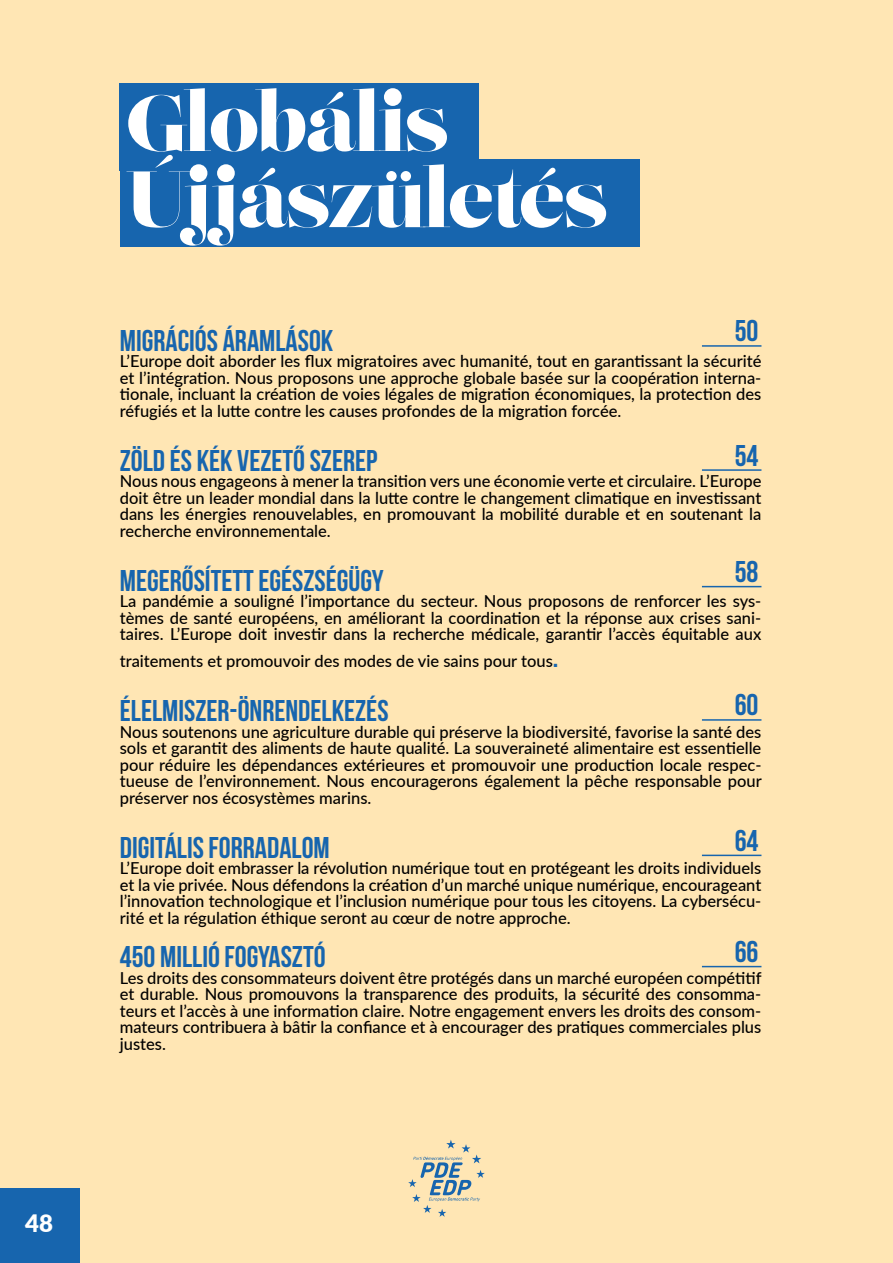
<style>
.page{position:relative;width:893px;height:1263px;background:#ffe6b4}
.page>*{position:absolute;margin:0;border:0;box-sizing:border-box;transform-origin:0 0}
.t1{font:79.5px/76.1px "Lust Display Didone";letter-spacing:-.02em;color:#fff}
.t2{font:700 30px "Bebas Neue";color:#1765ae}
.t3{font:900 24px "Lato";color:#fff}
.t4{font:500 16.5px/16.5px "Lato";color:#000;text-align:justify}
.s1{font-family:"Bebas Neue";font-weight:700;font-size:30px;color:#1765ae}
</style>
<div class="page">
<div style="left:120px;top:159px;width:519px;height:88px;background:#1765ae"></div>
<div style="left:120px;top:83px;width:359px;height:87px;background:#1765ae"></div>
<hr style="left:702px;top:345px;width:59px;height:2px;background:#1765ae">
<hr style="left:702px;top:469px;width:59px;height:2px;background:#1765ae">
<hr style="left:702px;top:586px;width:59px;height:1px;background:#1765ae">
<hr style="left:702px;top:719px;width:59px;height:2px;background:#1765ae">
<hr style="left:702px;top:855px;width:59px;height:1px;background:#1765ae">
<hr style="left:702px;top:966px;width:59px;height:1px;background:#1765ae">
<svg style="left:408px;top:1140px;width:77px;height:77px"></svg>
<div style="left:0;top:1188px;width:80px;height:75px;background:#1765ae"></div>
<h3 class="t3" style="left:25px;top:1205px;width:29px">48</h3>
<h1 class="t1" style="left:126px;top:88px;width:483px">Globális<br>Újjászületés</h1>
<h2 class="t2" style="left:735px;top:315px;width:25px">50</h2>
<h2 class="t2" style="left:120px;top:324px;width:215px">MIGRÁCIÓS ÁRAMLÁSOK</h2>
<p class="t4" style="left:120px;top:352px;width:643px">L’Europe doit aborder les flux migratoires avec humanité, tout en garantissant la sécurité et l’intégration. Nous proposons une approche globale basée sur la coopération interna&shy;tionale, incluant la création de voies légales de migration économiques, la protection des réfugiés et la lutte contre les causes profondes de la migration forcée.</p>
<h2 class="t2" style="left:120px;top:444px;width:259px">ZÖLD ÉS KÉK VEZETŐ SZEREP</h2>
<p class="t4" style="left:120px;top:472px;width:643px">Nous nous engageons à mener la transition vers une économie verte et circulaire. L’Europe doit être un leader mondial dans la lutte contre le changement climatique en investissant dans les énergies renouvelables, en promouvant la mobilité durable et en soutenant la recherche environnementale.</p>
<h2 class="t2" style="left:120px;top:564px;width:265px">MEGERŐSÍTETT EGÉSZSÉGÜGY</h2>
<p class="t4" style="left:120px;top:592px;width:643px">La pandémie a souligné l’importance du secteur. Nous proposons de renforcer les sys&shy;tèmes de santé européens, en améliorant la coordination et la réponse aux crises sani&shy;taires. L’Europe doit investir dans la recherche médicale, garantir l’accès équitable aux</p>
<p class="t4" style="left:120px;top:652px;width:440px">traitements et promouvoir des modes de vie sains pour tous<span class="s1">.</span></p>
<h2 class="t2" style="left:120px;top:694px;width:270px">ÉLELMISZER-ÖNRENDELKEZÉS</h2>
<p class="t4" style="left:120px;top:723px;width:643px">Nous soutenons une agriculture durable qui préserve la biodiversité, favorise la santé des sols et garantit des aliments de haute qualité. La souveraineté alimentaire est essentielle pour réduire les dépendances extérieures et promouvoir une production locale respec&shy;tueuse de l’environnement. Nous encouragerons également la pêche responsable pour préserver nos écosystèmes marins.</p>
<h2 class="t2" style="left:120px;top:831px;width:212px">DIGITÁLIS FORRADALOM</h2>
<p class="t4" style="left:120px;top:859px;width:643px">L’Europe doit embrasser la révolution numérique tout en protégeant les droits individuels et la vie privée. Nous défendons la création d’un marché unique numérique, encourageant l’innovation technologique et l’inclusion numérique pour tous les citoyens. La cybersécu&shy;rité et la régulation éthique seront au cœur de notre approche.</p>
<h2 class="t2" style="left:120px;top:940px;width:207px">450 MILLIÓ FOGYASZTÓ</h2>
<p class="t4" style="left:120px;top:969px;width:643px">Les droits des consommateurs doivent être protégés dans un marché européen compétitif et durable. Nous promouvons la transparence des produits, la sécurité des consomma&shy;teurs et l’accès à une information claire. Notre engagement envers les droits des consom&shy;mateurs contribuera à bâtir la confiance et à encourager des pratiques commerciales plus justes.</p>
<h2 class="t2" style="left:735px;top:439px;width:25px">54</h2>
<h2 class="t2" style="left:735px;top:555px;width:25px">58</h2>
<h2 class="t2" style="left:735px;top:689px;width:25px">60</h2>
<h2 class="t2" style="left:735px;top:824px;width:25px">64</h2>
<h2 class="t2" style="left:735px;top:935px;width:25px">66</h2>
</div>
